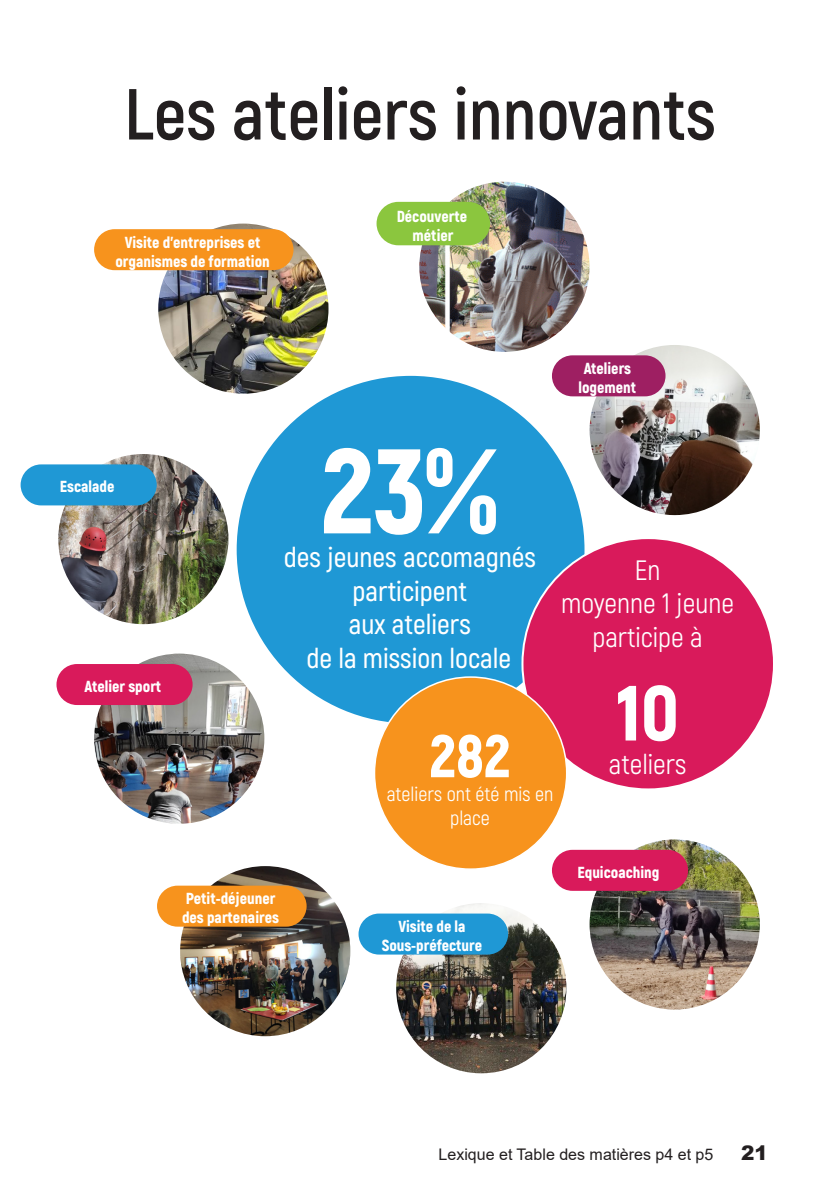
<style>
.page{position:relative;width:840px;height:1191px;background:#fff}
.page>*{position:absolute;margin:0;border:0;box-sizing:border-box;transform-origin:0 0}
.t1{font:900 120px "Akrobat";color:#fff}
.t2{font:900 78px "Akrobat";color:#fff}
.titre{font:700 72px "Akrobat";color:#231f20}
.t3{font:900 60px "Akrobat";color:#fff}
.t4{font:600 28px "Akrobat";color:#fff}
.t5{font:28px/33.6px "Akrobat";color:#fff;text-align:center}
.t6{font:20px/24px "Akrobat";color:#fff;text-align:center}
.t7{font:900 20px "Arial";color:#231f20}
.t8{font:900 16px/19.2px "Akrobat";color:#fff;text-align:center}
.t9{font:16px "Arial";color:#231f20}
</style>
<div class="page">
<div style="left:236px;top:376px;width:348px;height:347px;background:#1f98d5;border-radius:50%"></div>
<div style="left:522px;top:538px;width:251px;height:251px;background:#d91a5b;border-radius:50%"></div>
<div style="left:374px;top:677px;width:192px;height:192px;background:#f7931d;border-radius:50%"></div>
<img style="left:180px;top:866px;width:170px;height:170px;border-radius:85px">
<div style="left:157px;top:885px;width:149px;height:41px;background:#f7931d;border-radius:20px"></div>
<img style="left:158px;top:223px;width:170px;height:171px;border-radius:85px">
<div style="left:94px;top:229px;width:199px;height:41px;background:#f7931d;border-radius:20px"></div>
<img style="left:419px;top:182px;width:170px;height:170px;border-radius:85px">
<div style="left:376px;top:202px;width:114px;height:43px;background:#8bc63e;border-radius:22px"></div>
<img style="left:589px;top:345px;width:170px;height:170px;border-radius:85px">
<div style="left:551px;top:355px;width:114px;height:41px;background:#9e1f62;border-radius:20px"></div>
<img style="left:94px;top:653px;width:170px;height:170px;border-radius:85px">
<div style="left:56px;top:664px;width:136px;height:41px;background:#d91a5b;border-radius:20px"></div>
<img style="left:589px;top:839px;width:170px;height:170px;border-radius:85px">
<div style="left:551px;top:850px;width:136px;height:41px;background:#d91a5b;border-radius:20px"></div>
<img style="left:58px;top:454px;width:170px;height:170px;border-radius:85px">
<div style="left:21px;top:464px;width:136px;height:41px;background:#1f98d5;border-radius:20px"></div>
<img style="left:396px;top:903px;width:170px;height:170px;border-radius:85px">
<div style="left:358px;top:913px;width:150px;height:41px;background:#1f98d5;border-radius:20px"></div>
<p class="titre" style="left:124px;top:69px;width:593px">Les ateliers innovants</p>
<p class="t8" style="left:115px;top:232px;width:156px">Visite d’entreprises et organismes de formation</p>
<p class="t8" style="left:396px;top:207px;width:72px">Découverte métier</p>
<p class="t8" style="left:60px;top:477px;width:56px">Escalade</p>
<p class="t8" style="left:84px;top:676px;width:78px">Atelier sport</p>
<p class="t8" style="left:578px;top:358px;width:59px">Ateliers logement</p>
<p class="t1" style="left:321px;top:413px;width:179px">23%</p>
<p class="t4" style="left:283px;top:540px;width:254px">des jeunes accomagnés</p>
<p class="t4" style="left:352px;top:574px;width:116px">participent</p>
<p class="t4" style="left:349px;top:607px;width:123px">aux ateliers</p>
<p class="t4" style="left:306px;top:641px;width:206px">de la mission locale</p>
<p class="t3" style="left:429px;top:717px;width:82px">282</p>
<p class="t6" style="left:386px;top:782px;width:168px">ateliers ont été mis en place</p>
<p class="t5" style="left:561px;top:553px;width:174px">En<br>moyenne 1 jeune participe à</p>
<p class="t2" style="left:616px;top:662px;width:64px">10</p>
<p class="t5" style="left:608px;top:747px;width:79px">ateliers</p>
<p class="t8" style="left:182px;top:888px;width:98px;text-align:left">Petit-déjeuner des partenaires</p>
<p class="t8" style="left:398px;top:916px;width:69px">Visite de la</p>
<p class="t8" style="left:381px;top:935px;width:102px">Sous-préfecture</p>
<p class="t8" style="left:577px;top:862px;width:83px">Equicoaching</p>
<p class="t9" style="left:438px;top:1143px;width:276px">Lexique et Table des matières p4 et p5</p>
<p class="t7" style="left:740px;top:1138px;width:28px">21</p>
</div>
